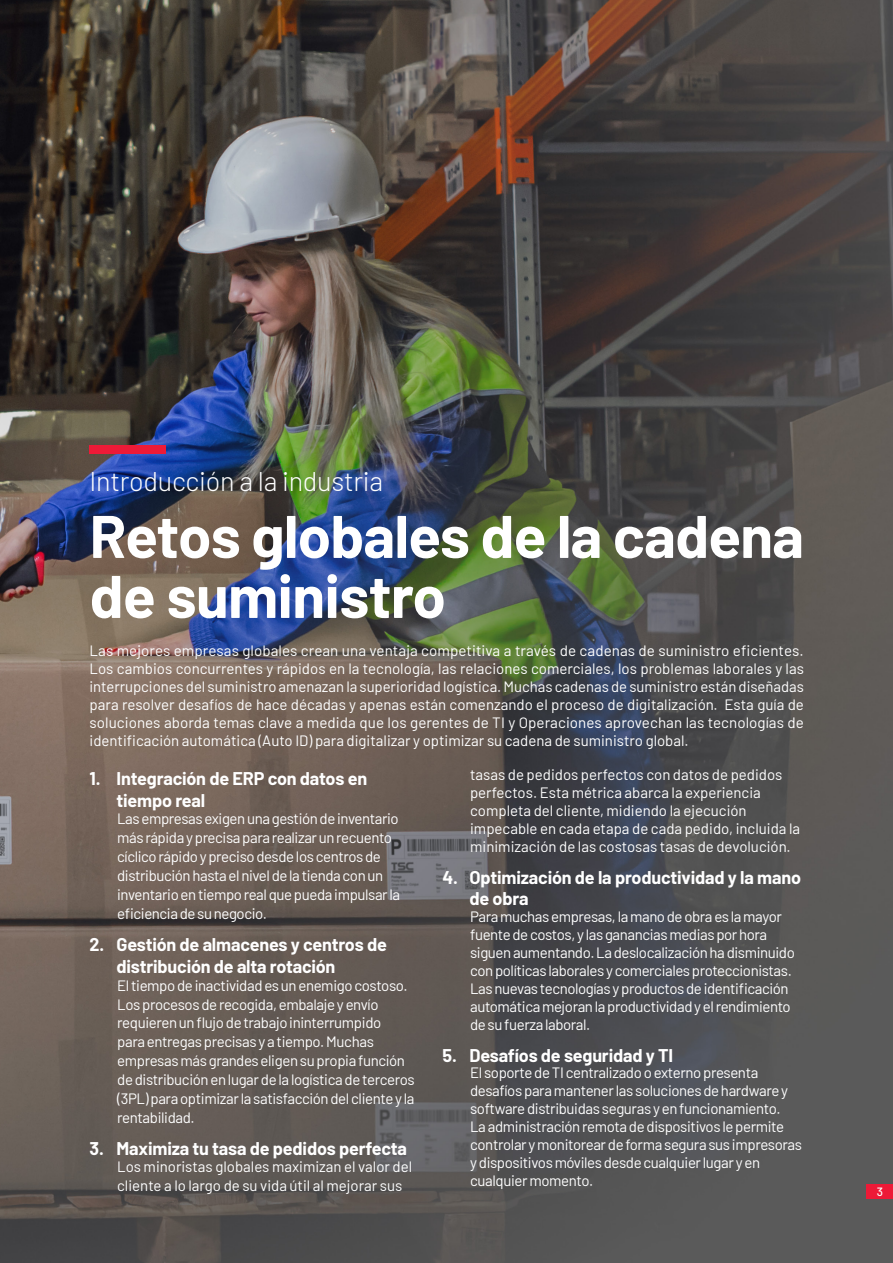
<style>
.page{position:relative;width:893px;height:1263px;background:#fff}
.page>*{position:absolute;margin:0;border:0;box-sizing:border-box;transform-origin:0 0}
.chapter_name{font:700 60px/60px "Barlow";letter-spacing:-.015em;color:#fff}
.category{font:300 27px "Barlow";letter-spacing:-.01em;color:#fff}
.t1{font:700 18px/22.5px "Barlow";letter-spacing:-.01em;color:#fff}
.content01{font:15px/18px "Barlow";letter-spacing:-.025em;color:#fff}
.content01-2{font:15px/18px "Barlow";color:#fff}
.t2{font:500 12px "Barlow";color:#fff}
</style>
<div class="page">
<img style="left:0;top:0;width:893px;height:1263px">
<div style="left:90px;top:446px;width:76px;height:8px;background:#ed1a37"></div>
<div style="left:867px;top:1184px;width:26px;height:15px;background:#ed1a37"></div>
<p class="category" style="left:90px;top:462px;width:295px">Introducción a la industria</p>
<p class="chapter_name" style="left:90px;top:502px;width:716px">Retos globales de la cadena de suministro</p>
<p class="content01" style="left:90px;top:641px;width:716px;text-align:justify">Las mejores empresas globales crean una ventaja competitiva a través de cadenas de suministro eficientes.<br>Los cambios concurrentes y rápidos en la tecnología, las relaciones comerciales, los problemas laborales y las interrupciones del suministro amenazan la superioridad logística. Muchas cadenas de suministro están diseñadas para resolver desafíos de hace décadas y apenas están comenzando el proceso de digitalización. Esta guía de soluciones aborda temas clave a medida que los gerentes de TI y Operaciones aprovechan las tecnologías de identificación automática (Auto ID) para digitalizar y optimizar su cadena de suministro global.</p>
<p class="t1" style="left:117px;top:765px;width:252px;text-indent:-27px">1. Integración de ERP con datos en tiempo real</p>
<p class="content01" style="left:117px;top:808px;width:285px;line-height:18.9px">Las empresas exigen una gestión de inventario más rápida y precisa para realizar un recuento cíclico rápido y preciso desde los centros de distribución hasta el nivel de la tienda con un inventario en tiempo real que pueda impulsar la eficiencia de su negocio.</p>
<p class="t1" style="left:117px;top:932px;width:272px;text-indent:-27px">2. Gestión de almacenes y centros de distribución de alta rotación</p>
<p class="content01" style="left:117px;top:975px;width:299px;line-height:18.9px">El tiempo de inactividad es un enemigo costoso.<br>Los procesos de recogida, embalaje y envío requieren un flujo de trabajo ininterrumpido<br>para entregas precisas y a tiempo. Muchas empresas más grandes eligen su propia función de distribución en lugar de la logística de terceros (3PL) para optimizar la satisfacción del cliente y la rentabilidad.</p>
<p class="t1" style="left:90px;top:1136px;width:319px">3. Maximiza tu tasa de pedidos perfecta</p>
<p class="content01-2" style="left:117px;top:1156px;width:296px;line-height:18.9px">Los minoristas globales maximizan el valor del cliente a lo largo de su vida útil al mejorar sus</p>
<p class="content01-2" style="left:470px;top:765px;width:332px">tasas de pedidos perfectos con datos de pedidos perfectos. Esta métrica abarca la experiencia completa del cliente, midiendo la ejecución impecable en cada etapa de cada pedido, incluida la minimización de las costosas tasas de devolución.</p>
<p class="t1" style="left:469px;top:865px;width:333px;line-height:21.6px;text-indent:-27px">4. Optimización de la productividad y la mano de obra</p>
<p class="content01" style="left:470px;top:906px;width:326px">Para muchas empresas, la mano de obra es la mayor fuente de costos, y las ganancias medias por hora siguen aumentando. La deslocalización ha disminuido con políticas laborales y comerciales proteccionistas.<br>Las nuevas tecnologías y productos de identificación automática mejoran la productividad y el rendimiento de su fuerza laboral.</p>
<p class="t1" style="left:442px;top:1042px;width:232px">5. Desafíos de seguridad y TI</p>
<p class="content01" style="left:470px;top:1062px;width:333px">El soporte de TI centralizado o externo presenta desafíos para mantener las soluciones de hardware y software distribuidas seguras y en funcionamiento.<br>La administración remota de dispositivos le permite controlar y monitorear de forma segura sus impresoras y dispositivos móviles desde cualquier lugar y en cualquier momento.</p>
<p class="t2" style="left:877px;top:1183px;width:8px">3</p>
</div>
